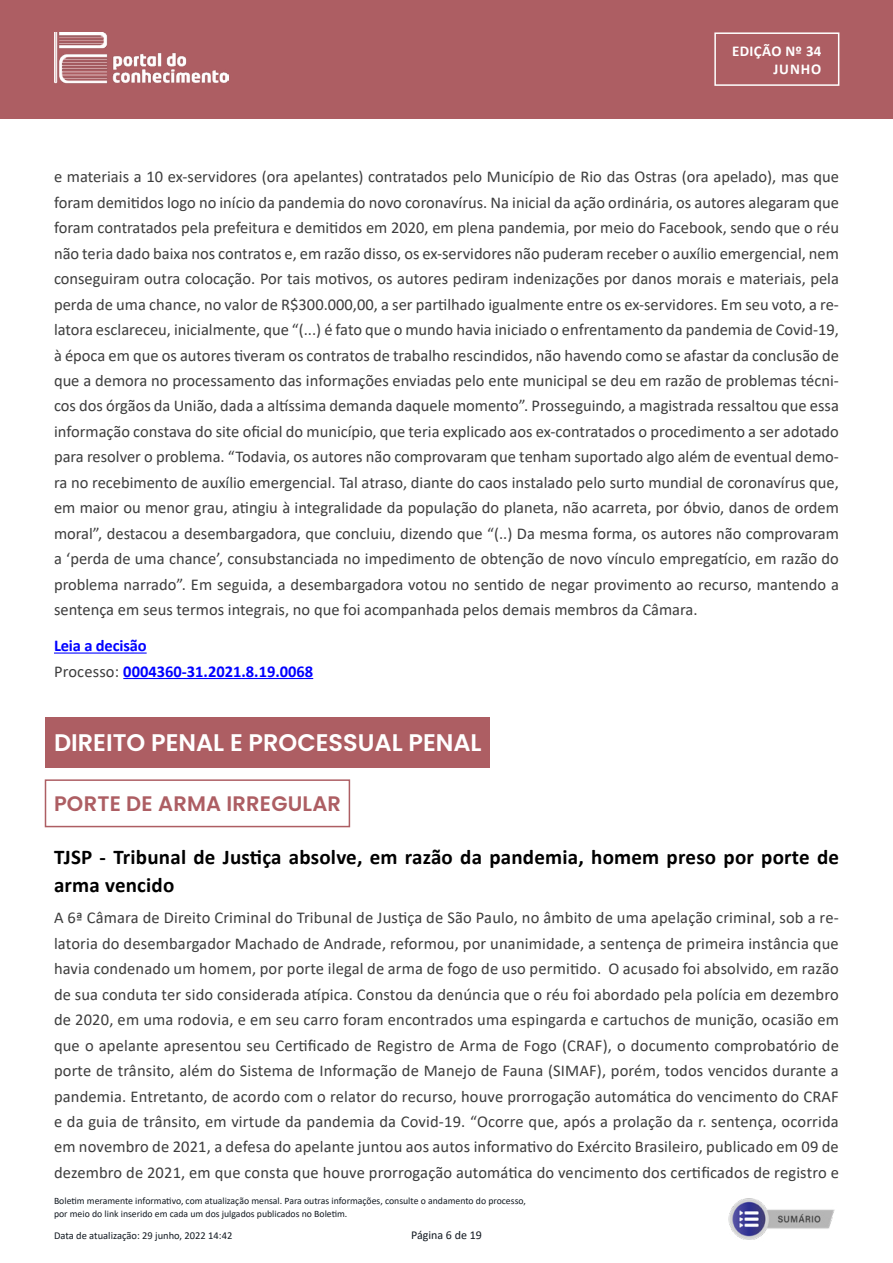
<style>
.page{position:relative;width:893px;height:1263px;background:#fff}
.page>*{position:absolute;margin:0;border:0;box-sizing:border-box;transform-origin:0 0}
.t1{font:600 24px "Poppins";color:#fff}
.t2{font:700 21px/27.8px "Calibri";letter-spacing:.01em;color:#000}
.t3{font:600 21px "Poppins";letter-spacing:.01em;color:#ad5e63}
.t4{font:16.5px/25.5px "Calibri";color:#3d3d3d;text-align:justify}
.t5{font:700 16.5px/25.5px "Calibri";color:#00f}
.t6{font:700 15px/18px "Calibri";letter-spacing:.02em;color:#fff;text-align:right}
.t7{font:12px "Calibri";color:#131a22}
.t8{font:10.5px "Calibri";color:#131a22}
.t9{font:9.75px/12.3px "Calibri";color:#131a22}
.s1{font-weight:400;color:#3d3d3d}
</style>
<div class="page">
<div style="left:0;top:0;width:893px;height:118px;background:#ad5e63"></div>
<img style="left:55px;top:33px;width:173px;height:51px">
<div style="left:714px;top:32px;width:125px;height:54px;border:2px solid #fff"></div>
<hr style="left:54px;top:652px;width:93px;height:2px;background:#00f">
<hr style="left:123px;top:678px;width:190px;height:1px;background:#00f">
<div style="left:45px;top:717px;width:445px;height:51px;background:#ad5e63"></div>
<div style="left:45px;top:779px;width:305px;height:48px;border:2px solid #ad5e63"></div>
<img style="left:728px;top:1198px;width:107px;height:42px">
<p class="t6" style="left:732px;top:42px;width:91px">EDIÇÃO Nº 34<br>JUNHO</p>
<p class="t4" style="left:54px;top:164px;width:786px">e materiais a 10 ex-servidores (ora apelantes) contratados pelo Município de Rio das Ostras (ora apelado), mas que foram demitidos logo no início da pandemia do novo coronavírus. Na inicial da ação ordinária, os autores alegaram que foram contratados pela prefeitura e demitidos em 2020, em plena pandemia, por meio do Facebook, sendo que o réu não teria dado baixa nos contratos e, em razão disso, os ex-servidores não puderam receber o auxílio emergencial, nem conseguiram outra colocação. Por tais motivos, os autores pediram indenizações por danos morais e materiais, pela perda de uma chance, no valor de R$300.000,00, a ser partilhado igualmente entre os ex-servidores. Em seu voto, a re&shy;latora esclareceu, inicialmente, que “(...) é fato que o mundo havia iniciado o enfrentamento da pandemia de Covid-19, à época em que os autores tiveram os contratos de trabalho rescindidos, não havendo como se afastar da conclusão de que a demora no processamento das informações enviadas pelo ente municipal se deu em razão de problemas técni&shy;cos dos órgãos da União, dada a altíssima demanda daquele momento”. Prosseguindo, a magistrada ressaltou que essa informação constava do site oficial do município, que teria explicado aos ex-contratados o procedimento a ser adotado para resolver o problema. “Todavia, os autores não comprovaram que tenham suportado algo além de eventual demo&shy;ra no recebimento de auxílio emergencial. Tal atraso, diante do caos instalado pelo surto mundial de coronavírus que, em maior ou menor grau, atingiu à integralidade da população do planeta, não acarreta, por óbvio, danos de ordem moral”, destacou a desembargadora, que concluiu, dizendo que “(..) Da mesma forma, os autores não comprovaram a ‘perda de uma chance’, consubstanciada no impedimento de obtenção de novo vínculo empregatício, em razão do problema narrado”. Em seguida, a desembargadora votou no sentido de negar provimento ao recurso, mantendo a sentença em seus termos integrais, no que foi acompanhada pelos demais membros da Câmara.</p>
<p class="t5" style="left:54px;top:633px;width:261px">Leia a decisão<br><span class="s1">Processo:</span> 0004360-31.2021.8.19.0068</p>
<h1 class="t1" style="left:54px;top:728px;width:429px">DIREITO PENAL E PROCESSUAL PENAL</h1>
<p class="t3" style="left:54px;top:791px;width:289px">PORTE DE ARMA IRREGULAR</p>
<p class="t2" style="left:54px;top:843px;width:787px">TJSP - Tribunal de Justiça absolve, em razão da pandemia, homem preso por porte de arma vencido</p>
<p class="t4" style="left:54px;top:905px;width:786px">A 6ª Câmara de Direito Criminal do Tribunal de Justiça de São Paulo, no âmbito de uma apelação criminal, sob a re&shy;latoria do desembargador Machado de Andrade, reformou, por unanimidade, a sentença de primeira instância que havia condenado um homem, por porte ilegal de arma de fogo de uso permitido. O acusado foi absolvido, em razão de sua conduta ter sido considerada atípica. Constou da denúncia que o réu foi abordado pela polícia em dezembro de 2020, em uma rodovia, e em seu carro foram encontrados uma espingarda e cartuchos de munição, ocasião em que o apelante apresentou seu Certificado de Registro de Arma de Fogo (CRAF), o documento comprobatório de porte de trânsito, além do Sistema de Informação de Manejo de Fauna (SIMAF), porém, todos vencidos durante a pandemia. Entretanto, de acordo com o relator do recurso, houve prorrogação automática do vencimento do CRAF e da guia de trânsito, em virtude da pandemia da Covid-19. “Ocorre que, após a prolação da r. sentença, ocorrida em novembro de 2021, a defesa do apelante juntou aos autos informativo do Exército Brasileiro, publicado em 09 de dezembro de 2021, em que consta que houve prorrogação automática do vencimento dos certificados de registro e</p>
<p class="t9" style="left:54px;top:1195px;width:473px">Boletim meramente informativo, com atualização mensal. Para outras informações, consulte o andamento do processo, por meio do link inserido em cada um dos julgados publicados no Boletim.</p>
<p class="t8" style="left:54px;top:1229px;width:180px">Data de atualização: 29 junho, 2022 14:42</p>
<p class="t7" style="left:411px;top:1227px;width:72px">Página 6 de 19</p>
</div>
